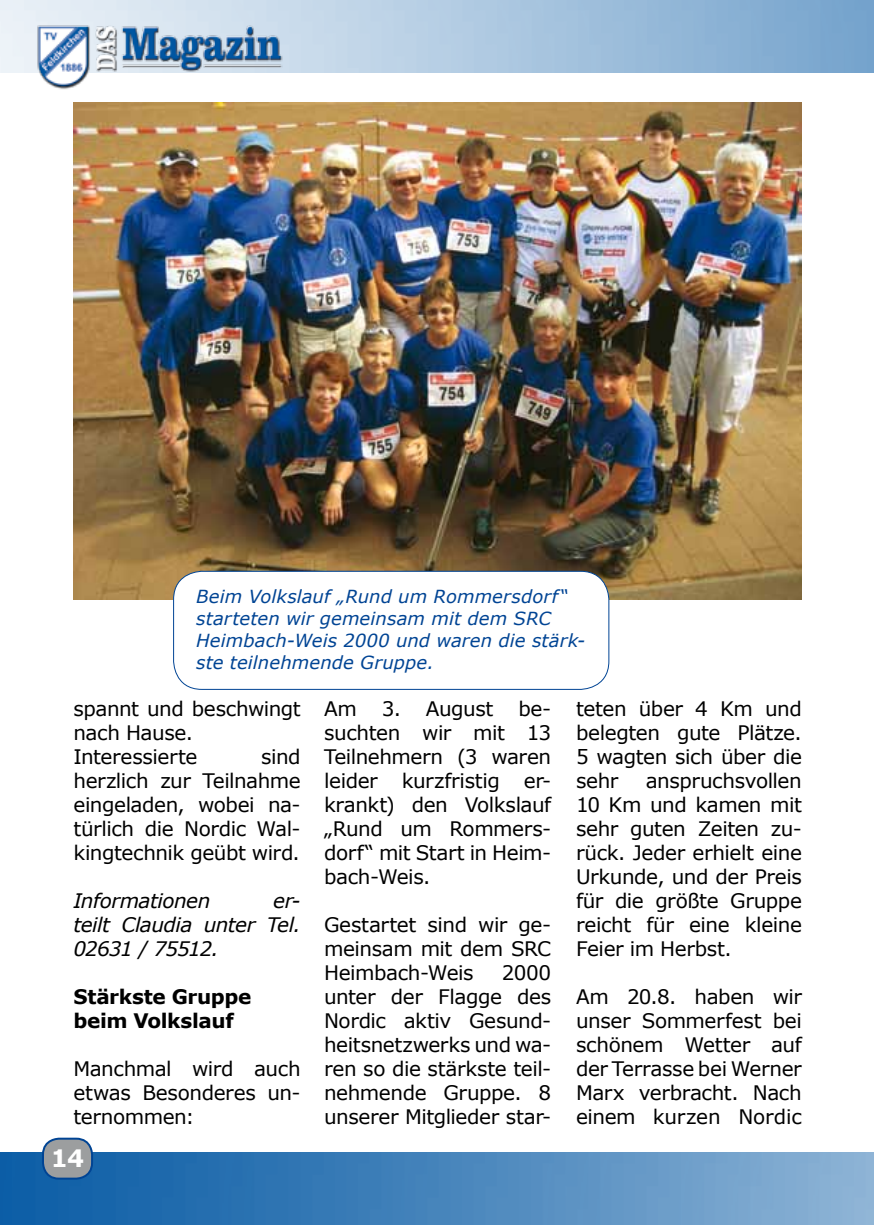
<style>
.page{position:relative;width:874px;height:1225px;background:#fff}
.page>*{position:absolute;margin:0;border:0;box-sizing:border-box;transform-origin:0 0}
.t1{font:700 24px "Verdana";color:#fff}
.t2{font:20px/24px "Verdana";letter-spacing:-.02em;color:#000;text-align:justify}
.t3{font:italic 20px/24px "Verdana";letter-spacing:-.03em;color:#000;text-align:justify}
.t4{font:700 20px/24px "Verdana";letter-spacing:-.02em;color:#000}
.t5{font:italic 18px/22px "Verdana";letter-spacing:.005em;color:#004494}
</style>
<div class="page">
<img style="left:0;top:0;width:301px;height:90px">
<img style="left:0;top:1153px;width:873px;height:72px">
<div style="left:43px;top:1138px;width:49px;height:40px;background:#9c9e9f;border-radius:16px"></div>
<div style="left:42px;top:1137px;width:51px;height:42px;border:2px solid #004494;border-radius:16px"></div>
<img style="left:73px;top:102px;width:728px;height:498px">
<div style="left:173px;top:571px;width:435px;height:118px;background:#fff;border-radius:28px"></div>
<div style="left:173px;top:571px;width:436px;height:119px;border:1px solid #004494;border-radius:28px"></div>
<p class="t5" style="left:196px;top:586px;width:390px">Beim Volkslauf „Rund um Rommersdorf“ starteten wir gemeinsam mit dem SRC Heimbach-Weis 2000 und waren die stärk&shy;ste teilnehmende Gruppe.</p>
<p class="t2" style="left:73px;top:696px;width:229px;text-align:left">spannt und beschwingt nach Hause.<br>Interessierte</p>
<p class="t2" style="left:73px;top:744px;width:229px;text-indent:187px">sind herzlich zur Teilnahme eingeladen, wobei na&shy;türlich die Nordic Wal&shy;kingtechnik geübt wird.</p>
<p class="t3" style="left:73px;top:889px;width:138px">Informationen</p>
<p class="t3" style="left:73px;top:889px;width:229px;text-indent:199px">er&shy;teilt Claudia unter Tel.<br>02631 / 75512.</p>
<p class="t4" style="left:73px;top:985px;width:179px">Stärkste Gruppe beim Volkslauf</p>
<p class="t2" style="left:73px;top:1056px;width:229px">Manchmal wird auch etwas Besonderes un&shy;ternommen:</p>
<p class="t1" style="left:51px;top:1142px;width:35px">14</p>
<p class="t2" style="left:324px;top:696px;width:229px">Am 3. August be&shy;suchten wir mit 13<br>Teilnehmern (3 waren leider kurzfristig er&shy;krankt) den Volkslauf „Rund um Rommers&shy;dorf“ mit Start in Heim&shy;bach-Weis.</p>
<p class="t2" style="left:324px;top:912px;width:229px">Gestartet sind wir ge&shy;meinsam mit dem SRC Heimbach-Weis</p>
<p class="t2" style="left:324px;top:960px;width:229px;text-indent:178px">2000 unter der Flagge des Nordic aktiv Gesund&shy;heitsnetzwerks und wa&shy;ren so die stärkste teil&shy;nehmende Gruppe. 8 unserer Mitglieder star-</p>
<p class="t2" style="left:575px;top:696px;width:227px">teten über 4 Km und belegten gute Plätze.<br>5 wagten sich über die sehr</p>
<p class="t2" style="left:575px;top:768px;width:227px;text-indent:70px">anspruchsvollen 10 Km und kamen mit sehr guten Zeiten zu&shy;rück. Jeder erhielt eine Urkunde, und der Preis für die größte Gruppe reicht für eine kleine Feier im Herbst.</p>
<p class="t2" style="left:575px;top:984px;width:227px">Am 20.8. haben wir unser Sommerfest bei schönem Wetter auf der Terrasse bei Werner Marx verbracht. Nach einem kurzen Nordic</p>
</div>
